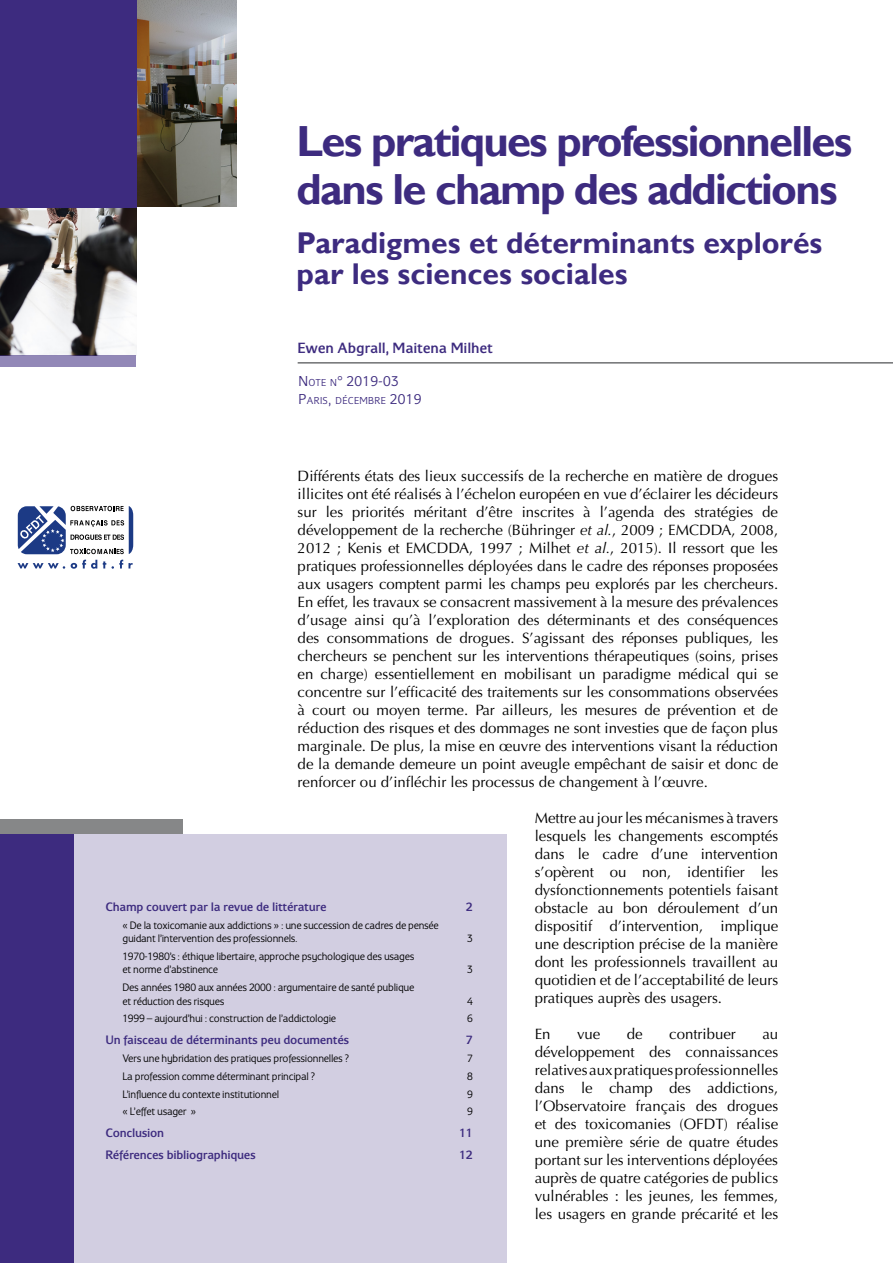
<style>
.page{position:relative;width:893px;height:1263px;background:#fff}
.page>*{position:absolute;margin:0;border:0;box-sizing:border-box;transform-origin:0 0}
.t1{font:700 43.5px/48px "Gill Sans";letter-spacing:-.04em;color:#3d2b7f}
.t2{font:700 30px/31.5px "Gill Sans";color:#3d2b7f}
.t3{font:500 15.45px "Eurocrat";letter-spacing:-.01em;color:#3d2b7f}
.t4{font:15px/18px "Optima LT";color:#000;text-align:justify}
.t5{font:15px "Eurocrat";letter-spacing:.025em;color:#3d2b7f}
.t6{font:500 12.75px "Eurocrat";letter-spacing:-.02em;color:#3d2b7f}
.t7{font:11.25px/13.5px "Eurocrat";letter-spacing:-.02em;color:#000}
.t8{font:10.5px "Eurocrat";letter-spacing:.035em;color:#3d2b7f}
.s1{font-size:10.5px}
.s2{font-size:15px}
.s3{font-style:italic}
</style>
<div class="page">
<img style="left:0;top:207px;width:136px;height:148px">
<div style="left:0;top:819px;width:183px;height:17px;background:#868788"></div>
<div style="left:71px;top:834px;width:436px;height:429px;background:#d2cee1"></div>
<img style="left:136px;top:0;width:100px;height:207px">
<div style="left:0;top:834px;width:74px;height:429px;background:#3d2b7f"></div>
<svg style="left:18px;top:506px;width:115px;height:48px"></svg>
<svg style="left:18px;top:563px;width:47px;height:6px"></svg>
<svg style="left:71px;top:560px;width:26px;height:9px"></svg>
<svg style="left:103px;top:561px;width:3px;height:7px"></svg>
<svg style="left:112px;top:560px;width:11px;height:9px"></svg>
<svg style="left:129px;top:563px;width:4px;height:5px"></svg>
<hr style="left:298px;top:362px;width:595px;height:2px;background:#6f7072">
<div style="left:0;top:0;width:136px;height:207px;background:#3d2b7f"></div>
<div style="left:0;top:355px;width:136px;height:12px;background:#9288b7"></div>
<h1 class="t1" style="left:297px;top:119px;width:557px">Les pratiques professionnelles dans le champ des addictions</h1>
<h2 class="t2" style="left:297px;top:228px;width:527px">Paradigmes et déterminants explorés par les sciences sociales</h2>
<p class="t3" style="left:298px;top:339px;width:197px">Ewen Abgrall, Maitena Milhet</p>
<p class="t5" style="left:298px;top:373px;width:102px">N<span class="s1">OTE N</span>° 2019-03</p>
<p class="t8" style="left:298px;top:395px;width:125px"><span class="s2">P</span>ARIS<span class="s2">,</span> DÉCEMBRE <span class="s2">2019</span></p>
<p class="t4" style="left:298px;top:467px;width:482px">Différents états des lieux successifs de la recherche en matière de drogues illicites ont été réalisés à l’échelon européen en vue d’éclairer les décideurs sur les priorités méritant d’être inscrites à l’agenda des stratégies de développement de la recherche (Bühringer <span class="s3">et al.</span>, 2009 ; EMCDDA, 2008, 2012 ; Kenis et EMCDDA, 1997 ; Milhet <span class="s3">et al.</span>, 2015). Il ressort que les pratiques professionnelles déployées dans le cadre des réponses proposées aux usagers comptent parmi les champs peu explorés par les chercheurs.<br>En effet, les travaux se consacrent massivement à la mesure des prévalences d’usage ainsi qu’à l’exploration des déterminants et des conséquences des consommations de drogues. S’agissant des réponses publiques, les chercheurs se penchent sur les interventions thérapeutiques (soins, prises en charge) essentiellement en mobilisant un paradigme médical qui se concentre sur l’efficacité des traitements sur les consommations observées à court ou moyen terme. Par ailleurs, les mesures de prévention et de réduction des risques et des dommages ne sont investies que de façon plus marginale. De plus, la mise en œuvre des interventions visant la réduction de la demande demeure un point aveugle empêchant de saisir et donc de renforcer ou d’infléchir les processus de changement à l’œuvre.</p>
<p class="t4" style="left:535px;top:809px;width:245px">Mettre au jour les mécanismes à travers lesquels les changements escomptés dans le cadre d’une intervention s’opèrent ou non, identifier les dysfonctionnements potentiels faisant obstacle au bon déroulement d’un dispositif d’intervention, implique une description précise de la manière dont les professionnels travaillent au quotidien et de l’acceptabilité de leurs pratiques auprès des usagers.</p>
<p class="t4" style="left:535px;top:1025px;width:17px">En</p>
<p class="t4" style="left:577px;top:1025px;width:25px">vue</p>
<p class="t4" style="left:627px;top:1025px;width:17px">de</p>
<p class="t4" style="left:669px;top:1025px;width:68px">contribuer</p>
<p class="t6" style="left:105px;top:899px;width:223px">Champ couvert par la revue de littérature</p>
<p class="t6" style="left:466px;top:899px;width:9px">2</p>
<p class="t7" style="left:122px;top:918px;width:318px">« De la toxicomanie aux addictions » : une succession de cadres de pensée guidant l’intervention des professionnels.</p>
<p class="t7" style="left:467px;top:931px;width:7px">3</p>
<p class="t7" style="left:122px;top:949px;width:293px">1970-1980’s : éthique libertaire, approche psychologique des usages et norme d’abstinence</p>
<p class="t7" style="left:467px;top:962px;width:7px">3</p>
<p class="t7" style="left:122px;top:980px;width:293px">Des années 1980 aux années 2000 : argumentaire de santé publique et réduction des risques</p>
<p class="t7" style="left:467px;top:994px;width:7px">4</p>
<p class="t7" style="left:122px;top:1011px;width:215px">1999 – aujourd’hui : construction de l’addictologie</p>
<p class="t7" style="left:467px;top:1011px;width:7px">6</p>
<p class="t6" style="left:105px;top:1033px;width:245px">Un faisceau de déterminants peu documentés</p>
<p class="t6" style="left:466px;top:1033px;width:9px">7</p>
<p class="t7" style="left:122px;top:1051px;width:228px">Vers une hybridation des pratiques professionnelles ?</p>
<p class="t7" style="left:467px;top:1051px;width:7px">7</p>
<p class="t7" style="left:122px;top:1069px;width:194px">La profession comme déterminant principal ?</p>
<p class="t7" style="left:467px;top:1069px;width:7px">8</p>
<p class="t7" style="left:122px;top:1087px;width:158px">L’influence du contexte institutionnel</p>
<p class="t7" style="left:467px;top:1087px;width:7px">9</p>
<p class="t7" style="left:122px;top:1104px;width:75px">« L’effet usager »</p>
<p class="t7" style="left:467px;top:1104px;width:7px">9</p>
<p class="t6" style="left:105px;top:1126px;width:60px">Conclusion</p>
<p class="t6" style="left:459px;top:1126px;width:15px">11</p>
<p class="t6" style="left:105px;top:1148px;width:152px">Références bibliographiques</p>
<p class="t6" style="left:459px;top:1148px;width:15px">12</p>
<p class="t4" style="left:535px;top:1025px;width:245px;text-indent:228px">au développement des connaissances relatives aux pratiques professionnelles dans le champ des addictions, l’Observatoire français des drogues et des toxicomanies (OFDT) réalise une première série de quatre études portant sur les interventions déployées auprès de quatre catégories de publics vulnérables : les jeunes, les femmes, les usagers en grande précarité et les</p>
</div>
